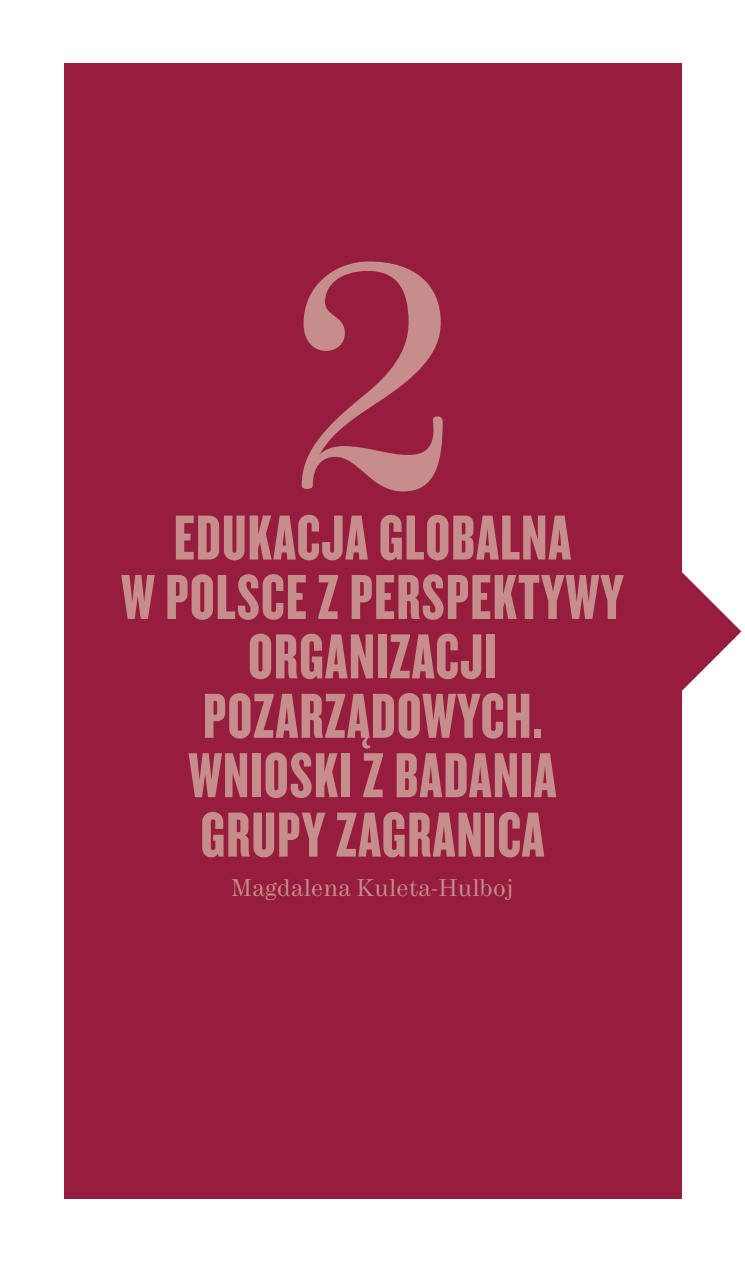
<style>
.page{position:relative;width:745px;height:1263px;background:#fff}
.page>*{position:absolute;margin:0;border:0;box-sizing:border-box;transform-origin:0 0}
.t1{font:315px "Hercules";color:#c68d8c}
.t2{font:66px/59.4px "Knockout 68 Full Featherwt";letter-spacing:.02em;color:#c68d8c;text-align:center}
.t3{font:24px "Hercules";letter-spacing:.02em;color:#c68d8c}
</style>
<div class="page">
<svg style="left:680px;top:571px;width:60px;height:121px"></svg>
<div style="left:64px;top:64px;width:616px;height:1135px;background:#961d3d"></div>
<h1 class="t1" style="left:279px;top:203px;width:188px">2</h1>
<p class="t2" style="left:174px;top:506px;width:398px">EDUKACJA GLOBALNA</p>
<p class="t2" style="left:121px;top:565px;width:503px">W POLSCE Z PERSPEKTYWY<br>ORGANIZACJI<br>POZARZĄDOWYCH.<br>WNIOSKI Z BADANIA<br>GRUPY ZAGRANICA</p>
<p class="t3" style="left:231px;top:875px;width:283px">Magdalena Kuleta-Hulboj</p>
</div>
